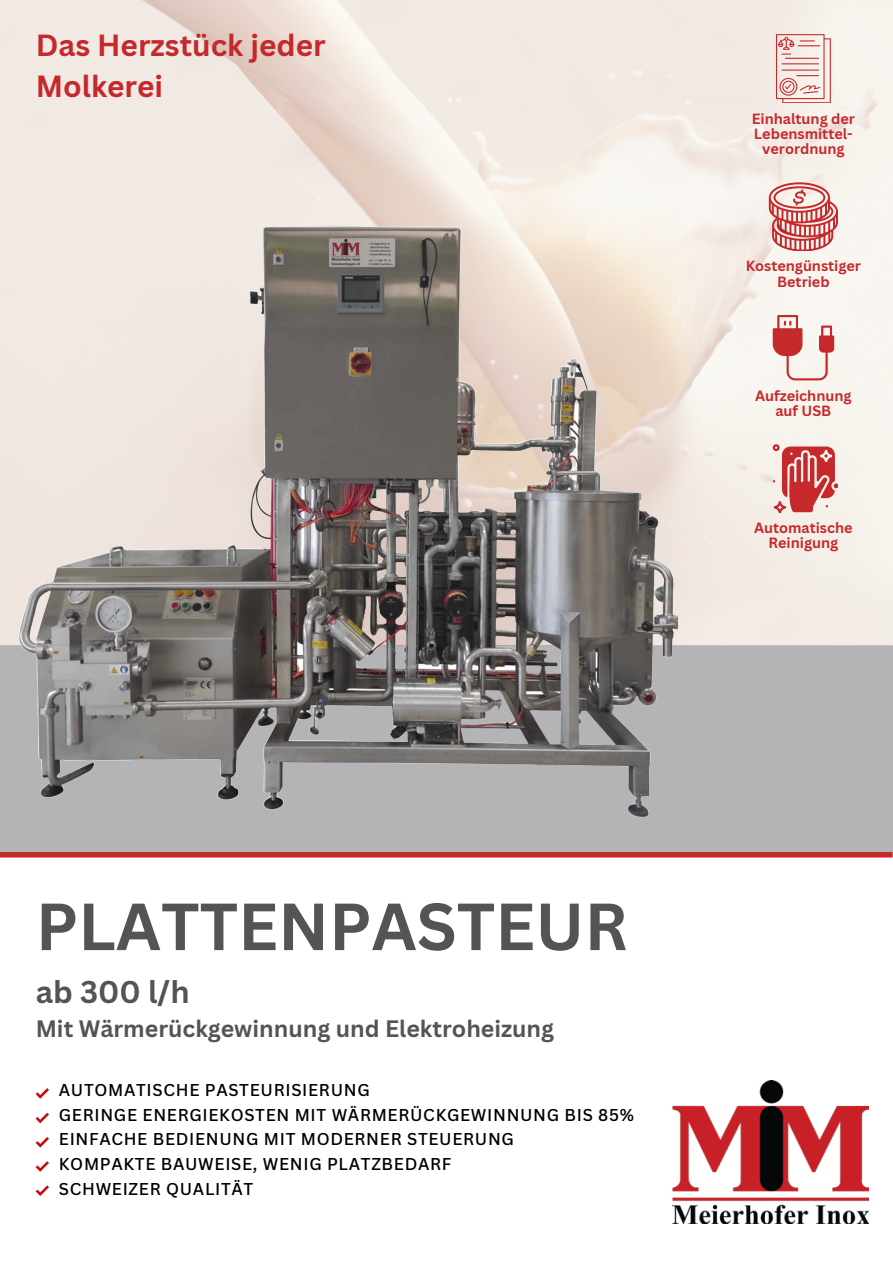
<style>
.page{position:relative;width:893px;height:1264px;background:#fff}
.page>*{position:absolute;margin:0;border:0;box-sizing:border-box;transform-origin:0 0}
.t1{font:700 65.1px "Canva Sans";color:#545454}
.t2{font:700 30.6px "Canva Sans";color:#545454}
.t3{font:700 29.7px/41.1px "Canva Sans";color:#c6292b}
.t4{font:700 23.1px "Canva Sans";color:#545454}
.t5{font:500 16.65px "Canva Sans";letter-spacing:.04em;color:#000}
.t6{font:700 14.4px/15.3px "Canva Sans";color:#c6292b;text-align:center}
</style>
<div class="page">
<div style="left:0;top:851px;width:892px;height:6px;background:#c6292b"></div>
<img style="left:673px;top:1080px;width:195px;height:143px">
<div style="left:0;top:645px;width:892px;height:206px;background:#b4b3b5"></div>
<img style="left:0;top:0;width:892px;height:645px">
<img style="left:4px;top:180px;width:673px;height:672px">
<svg style="left:36px;top:1088px;width:13px;height:10px"></svg>
<svg style="left:36px;top:1112px;width:13px;height:11px"></svg>
<svg style="left:36px;top:1137px;width:13px;height:10px"></svg>
<svg style="left:36px;top:1161px;width:13px;height:10px"></svg>
<svg style="left:36px;top:1185px;width:13px;height:10px"></svg>
<svg style="left:772px;top:444px;width:65px;height:69px;background:#da7e7d"></svg>
<svg style="left:772px;top:315px;width:62px;height:65px"></svg>
<svg style="left:768px;top:182px;width:69px;height:69px"></svg>
<svg style="left:775px;top:34px;width:55px;height:69px;background:#ebc9c5"></svg>
<p class="t3" style="left:36px;top:24px;width:291px">Das Herzstück jeder<br>Molkerei</p>
<p class="t6" style="left:751px;top:110px;width:105px">Einhaltung der<br>Lebensmittel&shy;verordnung</p>
<p class="t6" style="left:745px;top:258px;width:117px">Kostengünstiger<br>Betrieb</p>
<p class="t6" style="left:755px;top:387px;width:98px">Aufzeichnung</p>
<p class="t6" style="left:775px;top:403px;width:57px">auf USB</p>
<p class="t6" style="left:754px;top:520px;width:100px">Automatische<br>Reinigung</p>
<p class="t1" style="left:36px;top:880px;width:593px">PLATTENPASTEUR</p>
<p class="t2" style="left:36px;top:970px;width:155px">ab 300 l/h</p>
<p class="t4" style="left:36px;top:1012px;width:520px">Mit Wärmerückgewinnung und Elektroheizung</p>
<p class="t5" style="left:59px;top:1078px;width:312px">AUTOMATISCHE PASTEURISIERUNG</p>
<p class="t5" style="left:59px;top:1102px;width:576px">GERINGE ENERGIEKOSTEN MIT WÄRMERÜCKGEWINNUNG BIS 85%</p>
<p class="t5" style="left:59px;top:1127px;width:456px">EINFACHE BEDIENUNG MIT MODERNER STEUERUNG</p>
<p class="t5" style="left:59px;top:1152px;width:394px">KOMPAKTE BAUWEISE, WENIG PLATZBEDARF</p>
<p class="t5" style="left:59px;top:1177px;width:196px">SCHWEIZER QUALITÄT</p>
</div>
